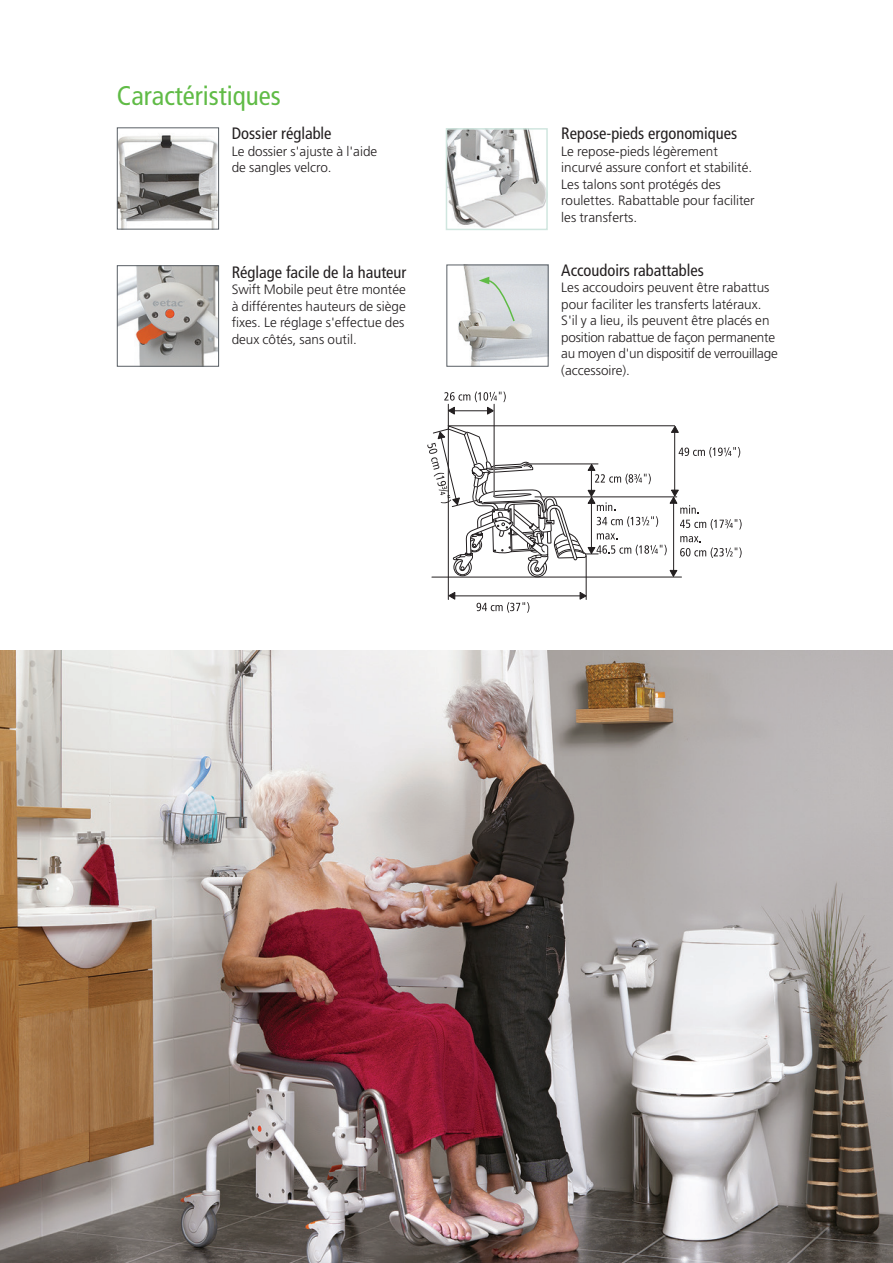
<style>
.page{position:relative;width:893px;height:1263px;background:#fff}
.page>*{position:absolute;margin:0;border:0;box-sizing:border-box;transform-origin:0 0}
.t1{font:condensed 27px "Frutiger LT Pro";color:#60bb46}
.t2{font:condensed 16.5px "Frutiger LT Pro";color:#231f20}
.t3{font:300 13.5px/16.5px "Frutiger LT Pro";color:#231f20}
</style>
<div class="page">
<img style="left:119px;top:135px;width:98px;height:92px">
<div style="left:117px;top:127px;width:102px;height:102px;border:1px solid #595f65"></div>
<img style="left:119px;top:267px;width:98px;height:98px">
<div style="left:117px;top:265px;width:102px;height:102px;border:1px solid #595f65"></div>
<hr style="left:448px;top:404px;width:1px;height:195px;background:#231f20">
<hr style="left:586px;top:556px;width:1px;height:43px;background:#231f20">
<svg style="left:448px;top:591px;width:8px;height:9px"></svg>
<svg style="left:579px;top:592px;width:8px;height:8px"></svg>
<hr style="left:453px;top:595px;width:129px;height:1px;background:#231f20">
<svg style="left:476px;top:602px;width:53px;height:11px"></svg>
<svg style="left:427px;top:392px;width:315px;height:186px"></svg>
<img style="left:458px;top:267px;width:88px;height:98px">
<div style="left:446px;top:265px;width:102px;height:102px;border:1px solid #595f65"></div>
<img style="left:0;top:651px;width:893px;height:612px">
<svg style="left:479px;top:277px;width:36px;height:45px;background:#d0d8d3"></svg>
<img style="left:449px;top:131px;width:96px;height:96px">
<div style="left:446px;top:128px;width:102px;height:102px;border:2px solid #d0e6df"></div>
<h1 class="t1" style="left:117px;top:80px;width:165px">Caractéristiques</h1>
<p class="t2" style="left:232px;top:124px;width:101px">Dossier réglable</p>
<p class="t3" style="left:232px;top:143px;width:147px">Le dossier s'ajuste à l'aide de sangles velcro.</p>
<p class="t2" style="left:232px;top:262px;width:176px">Réglage facile de la hauteur</p>
<p class="t3" style="left:232px;top:281px;width:176px;text-align:justify">Swift Mobile peut être montée à différentes hauteurs de siège fixes. Le réglage s'effectue des deux côtés, sans outil.</p>
<p class="t2" style="left:561px;top:124px;width:177px">Repose-pieds ergonomiques</p>
<p class="t3" style="left:561px;top:143px;width:195px">Le repose-pieds légèrement incurvé assure confort et stabilité.<br>Les talons sont protégés des roulettes. Rabattable pour faciliter les transferts.</p>
<p class="t2" style="left:561px;top:260px;width:144px">Accoudoirs rabattables</p>
<p class="t3" style="left:561px;top:279px;width:218px">Les accoudoirs peuvent être rabattus pour faciliter les transferts latéraux.<br>S'il y a lieu, ils peuvent être placés en position rabattue de façon permanente au moyen d'un dispositif de verrouillage (accessoire).</p>
</div>
